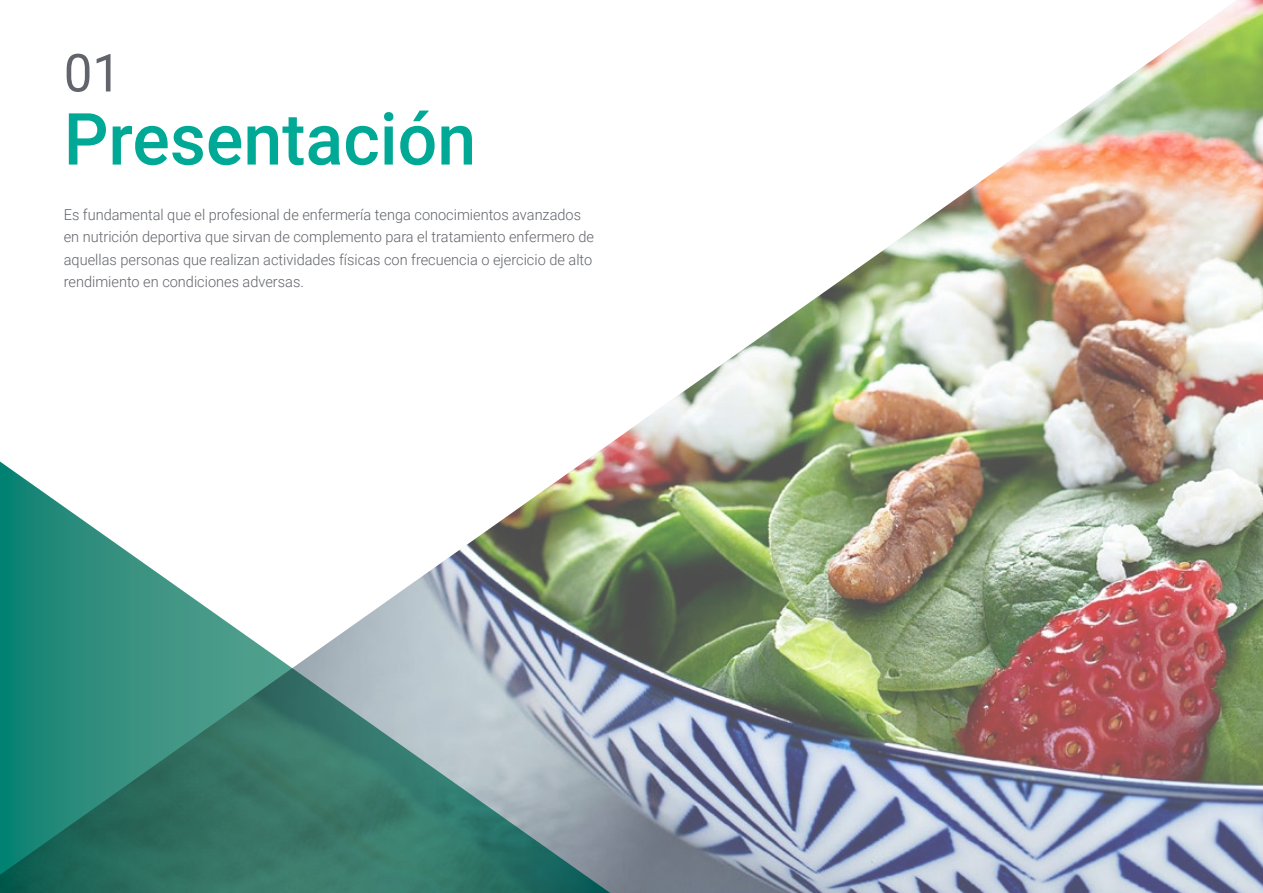
<style>
.page{position:relative;width:1263px;height:893px;background:#fff}
.page>*{position:absolute;margin:0;border:0;box-sizing:border-box;transform-origin:0 0}
.t1{font:500 72px "Roboto";color:#00a996}
.t2{font:52.5px "Roboto";color:#61646a}
.t3{font:300 15px/22.5px "Roboto";color:#61646a}
</style>
<div class="page">
<img style="left:607px;top:0;width:656px;height:893px">
<svg style="left:0;top:446px;width:640px;height:447px"></svg>
<h2 class="t2" style="left:64px;top:36px;width:59px">01</h2>
<h1 class="t1" style="left:64px;top:89px;width:414px">Presentación</h1>
<p class="t3" style="left:64px;top:202px;width:532px">Es fundamental que el profesional de enfermería tenga conocimientos avanzados en nutrición deportiva que sirvan de complemento para el tratamiento enfermero de aquellas personas que realizan actividades físicas con frecuencia o ejercicio de alto rendimiento en condiciones adversas.</p>
</div>
